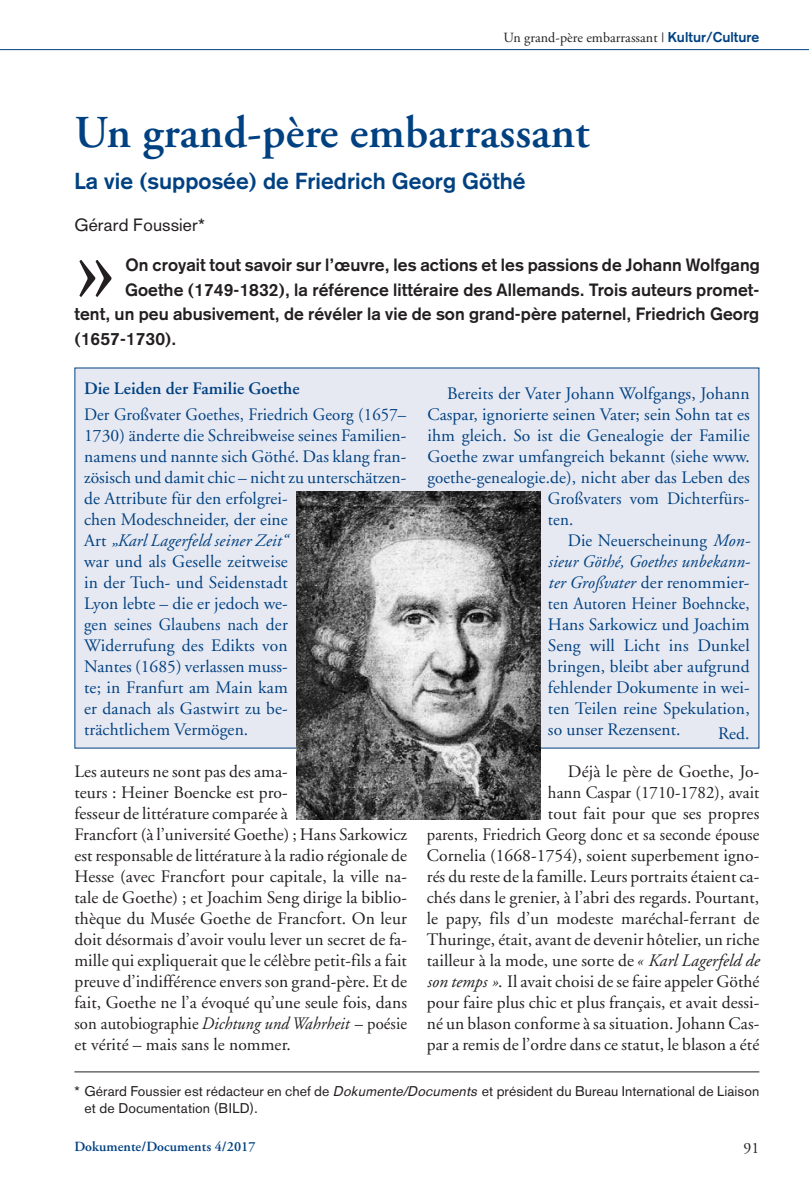
<style>
.page{position:relative;width:809px;height:1191px;background:#fff}
.page>*{position:absolute;margin:0;border:0;box-sizing:border-box;transform-origin:0 0}
.t1{font:111.48px "Adobe Garamond";color:#231f20}
.t2{font:600 45.5px "Adobe Garamond";letter-spacing:.005em;color:#014181}
.t3{font:700 22.75px "Akzidenz Grotesk";letter-spacing:.005em;color:#014181}
.t4{font:17.5px/21px "Adobe Garamond";letter-spacing:.005em;color:#231f20;text-align:right}
.t5{font:17.5px/21px "Adobe Garamond";letter-spacing:.005em;color:#014181;text-align:justify}
.t6{font:700 17.5px "Akzidenz Grotesk";letter-spacing:.005em;color:#231f20}
.t7{font:17.5px/21px "Adobe Garamond";letter-spacing:.005em;color:#014181;scale:.96 1}
.t8{font:italic 17.5px "Adobe Garamond";letter-spacing:.005em;color:#014181}
.t9{font:600 17.5px "Adobe Garamond";letter-spacing:.005em;color:#014181}
.t10{font:17.5px "Adobe Garamond";letter-spacing:.005em;color:#014181;scale:.94 1}
.t11{font:17.5px "Akzidenz Grotesk";letter-spacing:.005em;color:#231f20}
.t12{font:15.75px "Adobe Garamond";color:#231f20}
.t13{font:14px/17.5px "Akzidenz Grotesk BE";letter-spacing:.005em;color:#231f20}
.t14{font:14px "Adobe Garamond";letter-spacing:.005em;color:#231f20}
.t15{font:600 14px "Adobe Garamond";letter-spacing:.005em;color:#014181}
.s1{font-family:"Akzidenz Grotesk";font-weight:700;color:#014181}
.s2{font-style:italic}
</style>
<div class="page">
<hr style="left:0;top:49px;width:809px;height:1px;background:#014181">
<hr style="left:74px;top:1071px;width:685px;height:1px;background:#231f20">
<div style="left:75px;top:368px;width:683px;height:379px;background:#e7e9f2"></div>
<img style="left:296px;top:491px;width:245px;height:329px">
<p class="t14" style="left:503px;top:32px;width:257px">Un grand-père embarrassant | <span class="s1">Kultur/Culture</span></p>
<h2 class="t2" style="left:74px;top:114px;width:517px">Un grand-père embarrassant</h2>
<h3 class="t3" style="left:74px;top:173px;width:452px">La vie (supposée) de Friedrich Georg Göthé</h3>
<p class="t11" style="left:74px;top:219px;width:132px">Gérard Foussier*</p>
<h1 class="t1" style="left:74px;top:221px;width:44px">»</h1>
<p class="t6" style="left:125px;top:259px;width:636px">On croyait tout savoir sur l’œuvre, les actions et les passions de Johann Wolfgang</p>
<p class="t6" style="left:125px;top:283px;width:636px">Goethe (1749-1832), la référence littéraire des Allemands. Trois auteurs promet-</p>
<p class="t6" style="left:74px;top:308px;width:686px">tent, un peu abusivement, de révéler la vie de son grand-père paternel, Friedrich Georg</p>
<p class="t6" style="left:74px;top:332px;width:103px">(1657-1730).</p>
<p class="t9" style="left:84px;top:381px;width:217px">Die Leiden der Familie Goethe</p>
<p class="t7" style="left:84px;top:405px;width:337px">Der Großvater Goethes, Friedrich Georg (1657– 1730) änderte die Schreibweise seines Familien&shy;namens und nannte sich Göthé. Das klang fran&shy;zösisch und damit chic – nicht zu unterschätzen&shy;de Attribute für den erfolgrei-<br>chen Modeschneider, der eine<br>Art</p>
<p class="t8" style="left:109px;top:542px;width:8px">”</p>
<p class="t8" style="left:117px;top:533px;width:172px">Karl Lagerfeld seiner Zeit“</p>
<p class="t5" style="left:84px;top:552px;width:205px">war und als Geselle zeitweise in der Tuch- und Seidenstadt Lyon lebte – die er jedoch we&shy;gen seines Glaubens nach der Widerrufung des Edikts von Nantes (1685) verlassen muss&shy;te; in Franfurt am Main kam er danach als Gastwirt zu be&shy;trächtlichem Vermögen.</p>
<p class="t4" style="left:74px;top:762px;width:334px;text-align:left">Les auteurs ne sont pas des ama-<br>teurs : Heiner Boencke est pro-<br>fesseur de littérature comparée à<br>Francfort (à l’université Goethe) ; Hans Sarkowicz est responsable de littérature à la radio régionale de Hesse (avec Francfort pour capitale, la ville na&shy;tale de Goethe) ; et Joachim Seng dirige la biblio&shy;thèque du Musée Goethe de Francfort. On leur doit désormais d’avoir voulu lever un secret de fa&shy;mille qui expliquerait que le célèbre petit-fils a fait preuve d’indifférence envers son grand-père. Et de fait, Goethe ne l’a évoqué qu’une seule fois, dans son autobiographie <span class="s2">Dichtung und Wahrheit</span> – poésie et vérité – mais sans le nommer.</p>
<p class="t5" style="left:447px;top:384px;width:304px">Bereits der Vater Johann Wolfgangs, Johann</p>
<p class="t5" style="left:427px;top:405px;width:324px">Caspar, ignorierte seinen Vater; sein Sohn tat es</p>
<p class="t5" style="left:427px;top:426px;width:324px">ihm gleich. So ist die Genealogie der Familie</p>
<p class="t5" style="left:427px;top:447px;width:324px">Goethe zwar umfangreich bekannt (siehe www.</p>
<p class="t5" style="left:427px;top:468px;width:324px">goethe-genealogie.de), nicht aber das Leben des</p>
<p class="t5" style="left:548px;top:489px;width:203px">Großvaters vom Dichterfürs-</p>
<p class="t5" style="left:548px;top:510px;width:27px">ten.</p>
<p class="t5" style="left:568px;top:531px;width:184px">Die Neuerscheinung <span class="s2">Mon-</span></p>
<p class="t8" style="left:548px;top:554px;width:204px">sieur Göthé, Goethes unbekann-</p>
<p class="t5" style="left:548px;top:573px;width:203px"><span class="s2">ter Großvater</span> der renommier-</p>
<p class="t10" style="left:548px;top:596px;width:216px">ten Autoren Heiner Boehncke,</p>
<p class="t5" style="left:548px;top:615px;width:203px">Hans Sarkowicz und Joachim</p>
<p class="t5" style="left:548px;top:636px;width:203px">Seng will Licht ins Dunkel</p>
<p class="t5" style="left:548px;top:657px;width:203px">bringen, bleibt aber aufgrund</p>
<p class="t5" style="left:548px;top:678px;width:203px">fehlender Dokumente in wei-</p>
<p class="t5" style="left:548px;top:699px;width:203px">ten Teilen reine Spekulation,</p>
<p class="t5" style="left:548px;top:720px;width:134px">so unser Rezensent.</p>
<p class="t5" style="left:718px;top:724px;width:33px">Red.</p>
<p class="t4" style="left:427px;top:762px;width:334px">Déjà le père de Goethe, Jo-<br>hann Caspar (1710-1782), avait<br>tout fait pour que ses propres<br>parents, Friedrich Georg donc et sa seconde épouse Cornelia (1668-1754), soient superbement igno&shy;rés du reste de la famille. Leurs portraits étaient ca&shy;chés dans le grenier, à l’abri des regards. Pourtant, le papy, fils d’un modeste maréchal-ferrant de Thuringe, était, avant de devenir hôtelier, un riche tailleur à la mode, une sorte de <span class="s2">« Karl Lagerfeld de son temps »</span>. Il avait choisi de se faire appeler Göthé pour faire plus chic et plus français, et avait dessi&shy;né un blason conforme à sa situation. Johann Cas&shy;par a remis de l’ordre dans ce statut, le blason a été</p>
<p class="t13" style="left:84px;top:1083px;width:676px;text-indent:-10px">* Gérard Foussier est rédacteur en chef de <span class="s2">Dokumente/Documents</span> et président du Bureau International de Liaison et de Documentation (BILD).</p>
<p class="t15" style="left:74px;top:1140px;width:183px">Dokumente/Documents 4/2017</p>
<p class="t12" style="left:743px;top:1141px;width:17px">91</p>
</div>
